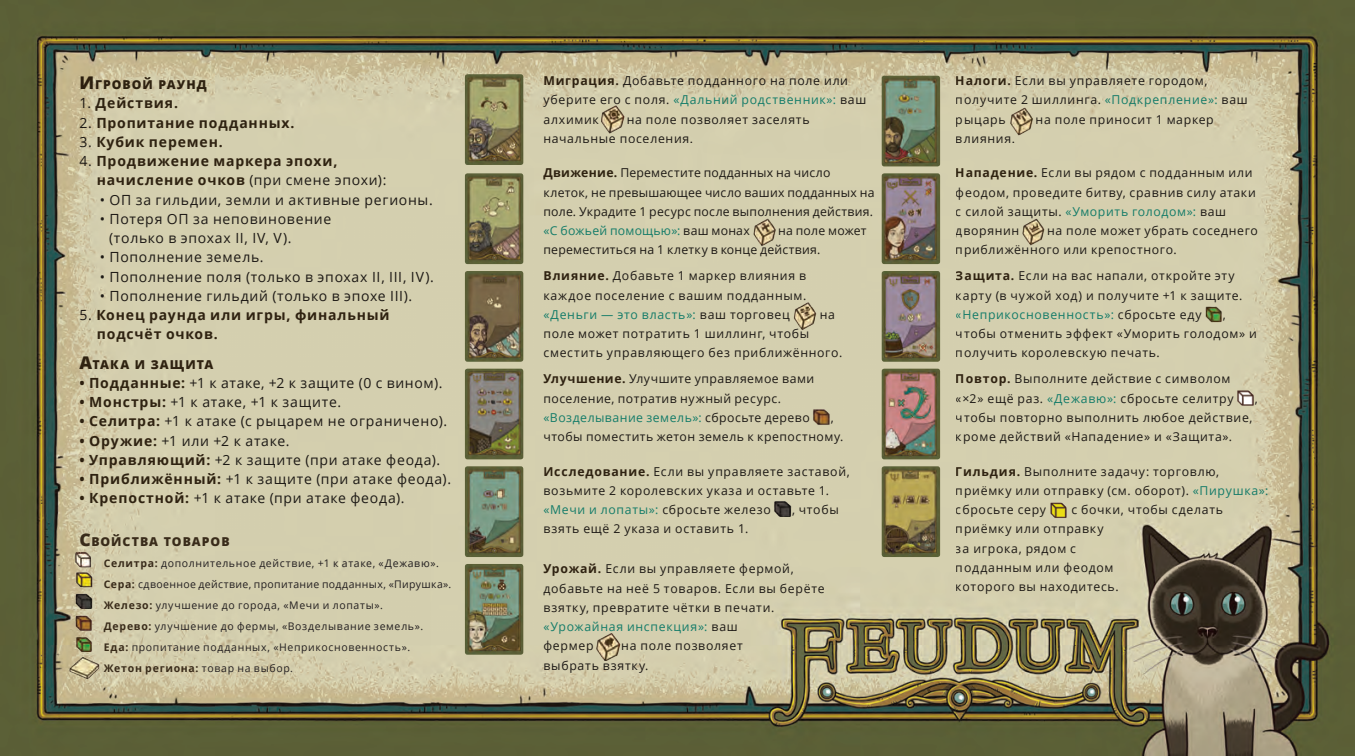
<style>
.page{position:relative;width:1355px;height:756px;background:#fff}
.page>*{position:absolute;margin:0;border:0;box-sizing:border-box;transform-origin:0 0}
.t1{font:14px/19.2px "Open Sans";letter-spacing:.05em;color:#231f20}
.t2{font:700 14px/19.2px "Open Sans";letter-spacing:.06em;color:#392b1a}
.t3{font:12.25px/19.2px "Open Sans";letter-spacing:.055em;color:#231f20}
.t4{font:12.25px/19.2px "Open Sans";letter-spacing:.015em;color:#231f20}
.t5{font:12.25px/19.2px "Open Sans";letter-spacing:.035em;color:#231f20}
.t6{font:800 12.25px "Open Sans";letter-spacing:.08em;color:#392b1a}
.t7{font:10.5px "Open Sans";letter-spacing:.06em;color:#231f20}
.t8{font:10.5px "Open Sans";letter-spacing:.03em;color:#231f20}
.t9{font:700 10.5px "Open Sans";letter-spacing:.07em;color:#392b1a}
.s1{font-size:17.5px}
.s2{font-weight:400;color:#231f20}
.s3{font-weight:700;color:#392b1a}
.s4{color:#19999a}
</style>
<div class="page">
<img style="left:0;top:0;width:1354px;height:756px">
<img style="left:465px;top:74px;width:58px;height:91px">
<img style="left:465px;top:173px;width:58px;height:91px">
<img style="left:465px;top:271px;width:58px;height:91px">
<img style="left:465px;top:369px;width:58px;height:90px">
<img style="left:465px;top:466px;width:58px;height:91px">
<img style="left:465px;top:564px;width:58px;height:91px">
<img style="left:881px;top:76px;width:59px;height:90px">
<img style="left:881px;top:173px;width:59px;height:91px">
<img style="left:881px;top:271px;width:59px;height:91px">
<img style="left:881px;top:369px;width:59px;height:90px">
<img style="left:881px;top:466px;width:59px;height:91px">
<img style="left:68px;top:545px;width:27px;height:27px">
<img style="left:67px;top:656px;width:34px;height:25px">
<img style="left:793px;top:303px;width:25px;height:27px">
<img style="left:751px;top:218px;width:26px;height:29px">
<img style="left:70px;top:571px;width:24px;height:92px">
<img style="left:601px;top:106px;width:27px;height:27px">
<img style="left:810px;top:408px;width:22px;height:20px">
<img style="left:771px;top:499px;width:22px;height:22px">
<img style="left:594px;top:633px;width:29px;height:28px">
<img style="left:1006px;top:107px;width:28px;height:28px">
<img style="left:1020px;top:218px;width:26px;height:29px">
<img style="left:1049px;top:502px;width:18px;height:20px">
<img style="left:1202px;top:305px;width:22px;height:19px">
<img style="left:1237px;top:391px;width:16px;height:15px">
<p class="t6" style="left:79px;top:75px;width:129px"><span class="s1">И</span>гровой раунд</p>
<p class="t2" style="left:79px;top:93px;width:100px"><span class="s2">1.</span> Действия.</p>
<p class="t2" style="left:79px;top:113px;width:217px"><span class="s2">2.</span> Пропитание подданных.</p>
<p class="t2" style="left:79px;top:132px;width:145px"><span class="s2">3.</span> Кубик перемен.</p>
<p class="t2" style="left:97px;top:151px;width:291px;text-indent:-17px"><span class="s2">4.</span> Продвижение маркера эпохи, начисление очков <span class="s2">(при смене эпохи):</span></p>
<p class="t1" style="left:100px;top:190px;width:334px">• ОП за гильдии, земли и активные регионы.</p>
<p class="t1" style="left:109px;top:209px;width:223px;text-indent:-10px">• Потеря ОП за неповиновение (только в эпохах II, IV, V).</p>
<p class="t1" style="left:100px;top:247px;width:165px">• Пополнение земель.</p>
<p class="t1" style="left:100px;top:267px;width:335px">• Пополнение поля (только в эпохах II, III, IV).</p>
<p class="t1" style="left:100px;top:286px;width:314px">• Пополнение гильдий (только в эпохе III).</p>
<p class="t2" style="left:97px;top:305px;width:294px;text-indent:-17px"><span class="s2">5.</span> Конец раунда или игры, финальный подсчёт очков.</p>
<p class="t6" style="left:79px;top:355px;width:135px"><span class="s1">А</span>така и защита</p>
<p class="t1" style="left:79px;top:373px;width:364px"><span class="s3">• Подданные:</span> +1 к атаке, +2 к защите (0 с вином).</p>
<p class="t1" style="left:79px;top:392px;width:263px"><span class="s3">• Монстры:</span> +1 к атаке, +1 к защите.</p>
<p class="t1" style="left:79px;top:411px;width:369px"><span class="s3">• Селитра:</span> +1 к атаке (с рыцарем не ограничено).</p>
<p class="t1" style="left:79px;top:430px;width:211px"><span class="s3">• Оружие:</span> +1 или +2 к атаке.</p>
<p class="t1" style="left:79px;top:450px;width:362px"><span class="s3">• Управляющий:</span> +2 к защите (при атаке феода).</p>
<p class="t1" style="left:79px;top:469px;width:373px"><span class="s3">• Приближённый:</span> +1 к защите (при атаке феода).</p>
<p class="t1" style="left:79px;top:488px;width:326px"><span class="s3">• Крепостной:</span> +1 к атаке (при атаке феода).</p>
<p class="t6" style="left:79px;top:533px;width:152px"><span class="s1">С</span>войства товаров</p>
<p class="t7" style="left:104px;top:556px;width:336px"><span class="s3">Селитра:</span> дополнительное действие, +1 к атаке, «Дежавю».</p>
<p class="t8" style="left:104px;top:577px;width:349px"><span class="s3">Сера:</span> сдвоенное действие, пропитание подданных, «Пирушка».</p>
<p class="t7" style="left:104px;top:598px;width:280px"><span class="s3">Железо:</span> улучшение до города, «Мечи и лопаты».</p>
<p class="t7" style="left:104px;top:619px;width:321px"><span class="s3">Дерево:</span> улучшение до фермы, «Возделывание земель».</p>
<p class="t7" style="left:104px;top:640px;width:308px"><span class="s3">Еда:</span> пропитание подданных, «Неприкосновенность».</p>
<p class="t9" style="left:104px;top:661px;width:191px">Жетон региона: <span class="s2">товар на выбор.</span></p>
<p class="t3" style="left:543px;top:71px;width:324px"><span class="s3">Миграция.</span> Добавьте подданного на поле или уберите его с поля. <span class="s4">«Дальний родственник»:</span> ваш алхимик</p>
<p class="t3" style="left:543px;top:109px;width:268px;text-indent:83px">на поле позволяет заселять начальные поселения.</p>
<p class="t4" style="left:543px;top:163px;width:332px"><span class="s3">Движение.</span> Переместите подданных на число клеток, не превышающее число ваших подданных на поле. Украдите 1 ресурс после выполнения действия. <span class="s4">«С божьей помощью»:</span> ваш монах</p>
<p class="t4" style="left:543px;top:221px;width:324px;text-indent:235px">на поле может переместиться на 1 клетку в конце действия.</p>
<p class="t3" style="left:543px;top:266px;width:264px;text-align:justify"><span class="s3">Влияние.</span> Добавьте 1 маркер влияния в каждое поселение с вашим подданным. <span class="s4">«Деньги — это власть»:</span> ваш торговец</p>
<p class="t3" style="left:819px;top:305px;width:17px">на</p>
<p class="t3" style="left:543px;top:324px;width:300px">поле может потратить 1 шиллинг, чтобы сместить управляющего без приближённого.</p>
<p class="t5" style="left:543px;top:369px;width:272px"><span class="s3">Улучшение.</span> Улучшите управляемое вами поселение, потратив нужный ресурс. <span class="s4">«Возделывание земель»:</span> сбросьте дерево</p>
<p class="t3" style="left:543px;top:407px;width:301px;text-indent:287px">, чтобы поместить жетон земель к крепостному.</p>
<p class="t3" style="left:543px;top:461px;width:308px"><span class="s3">Исследование.</span> Если вы управляете заставой, возьмите 2 королевских указа и оставьте 1. <span class="s4">«Мечи и лопаты»:</span> сбросьте железо</p>
<p class="t3" style="left:792px;top:500px;width:48px">, чтобы</p>
<p class="t3" style="left:543px;top:519px;width:206px">взять ещё 2 указа и оставить 1.</p>
<p class="t3" style="left:543px;top:559px;width:283px"><span class="s3">Урожай.</span> Если вы управляете фермой, добавьте на неё 5 товаров. Если вы берёте взятку, превратите чётки в печати. <span class="s4">«Урожайная инспекция»:</span> ваш<br>фермер</p>
<p class="t3" style="left:543px;top:636px;width:201px;text-indent:78px">на поле позволяет выбрать взятку.</p>
<p class="t3" style="left:956px;top:71px;width:293px"><span class="s3">Налоги.</span> Если вы управляете городом, получите 2 шиллинга. <span class="s4">«Подкрепление»:</span> ваш рыцарь</p>
<p class="t3" style="left:1035px;top:109px;width:180px">на поле приносит 1 маркер</p>
<p class="t3" style="left:956px;top:128px;width:61px">влияния.</p>
<p class="t3" style="left:956px;top:163px;width:301px"><span class="s3">Нападение.</span> Если вы рядом с подданным или феодом, проведите битву, сравнив силу атаки с силой защиты. <span class="s4">«Уморить голодом»:</span> ваш дворянин</p>
<p class="t3" style="left:956px;top:221px;width:303px;text-indent:91px">на поле может убрать соседнего приближённого или крепостного.</p>
<p class="t3" style="left:956px;top:266px;width:288px"><span class="s3">Защита.</span> Если на вас напали, откройте эту карту (в чужой ход) и получите +1 к защите. <span class="s4">«Неприкосновенность»:</span> сбросьте еду</p>
<p class="t3" style="left:956px;top:305px;width:302px;text-indent:267px">, чтобы отменить эффект «Уморить голодом» и получить королевскую печать.</p>
<p class="t3" style="left:956px;top:369px;width:279px"><span class="s3">Повтор.</span> Выполните действие с символом «×2» ещё раз. <span class="s4">«Дежавю»:</span> сбросьте селитру</p>
<p class="t3" style="left:1254px;top:388px;width:5px">,</p>
<p class="t3" style="left:956px;top:407px;width:298px">чтобы повторно выполнить любое действие, кроме действий «Нападение» и «Защита».</p>
<p class="t3" style="left:956px;top:461px;width:314px"><span class="s3">Гильдия.</span> Выполните задачу: торговлю, приёмку или отправку (см. оборот). <span class="s4">«Пирушка»: </span>сбросьте серу</p>
<p class="t3" style="left:956px;top:500px;width:269px;text-indent:115px">с бочки, чтобы сделать приёмку или отправку<br>за игрока, рядом с<br>подданным или феодом<br>которого вы находитесь.</p>
</div>
